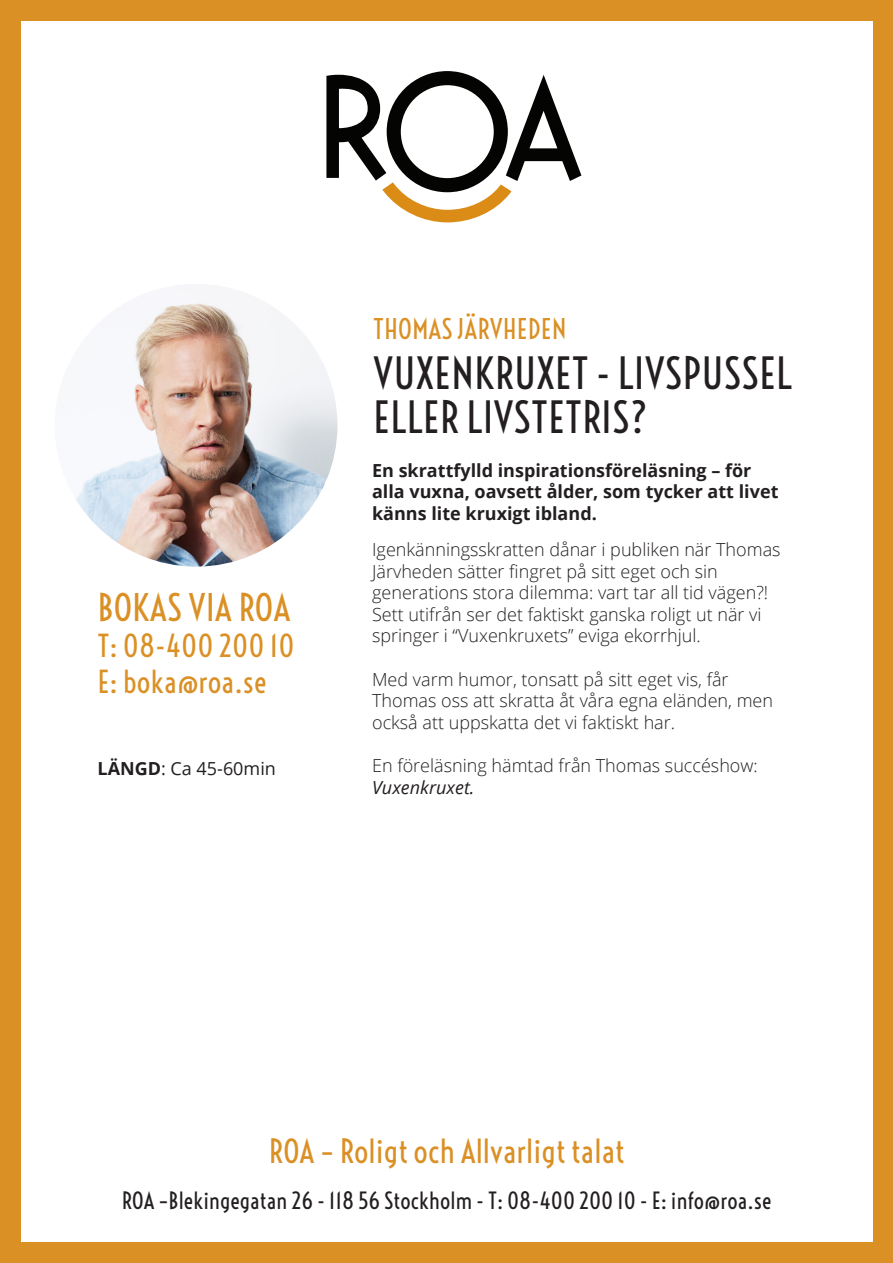
<style>
.page{position:relative;width:893px;height:1263px;background:#fff}
.page>*{position:absolute;margin:0;border:0;box-sizing:border-box;transform-origin:0 0}
.t1{font:42px "Voltaire";color:#231f20}
.t2{font:36px "Voltaire";color:#da9025}
.t3{font:31.5px "Voltaire";color:#da9025}
.t4{font:30px "Voltaire";color:#da9025}
.t5{font:27px "Voltaire";color:#da9025}
.t6{font:22.5px "Voltaire";color:#231f20}
.t7{font:300 18px/21.6px "Open Sans";color:#231f20}
.t8{font:700 18px/21.6px "Open Sans";color:#231f20}
.t9{font:18px "Open Sans";color:#231f20}
.s1{font-weight:700}
.s2{font-weight:400;font-style:italic}
</style>
<div class="page">
<img style="left:55px;top:284px;width:282px;height:283px;border-radius:141px">
<svg style="left:326px;top:71px;width:255px;height:151px"></svg>
<div style="left:0;top:0;width:893px;height:21px;background:#da9025"></div>
<div style="left:0;top:1242px;width:893px;height:21px;background:#da9025"></div>
<div style="left:0;top:17px;width:20px;height:1237px;background:#da9025"></div>
<div style="left:874px;top:17px;width:19px;height:1237px;background:#da9025"></div>
<p class="t5" style="left:373px;top:312px;width:195px">THOMAS JÄRVHEDEN</p>
<p class="t1" style="left:373px;top:348px;width:420px">VUXENKRUXET - LIVSPUSSEL</p>
<p class="t1" style="left:373px;top:391px;width:277px">ELLER LIVSTETRIS?</p>
<p class="t2" style="left:98px;top:586px;width:195px">BOKAS VIA ROA</p>
<p class="t4" style="left:98px;top:628px;width:199px">T: 08-400 200 10</p>
<p class="t4" style="left:98px;top:664px;width:171px">E: boka@roa.se</p>
<p class="t9" style="left:98px;top:756px;width:180px"><span class="s1">LÄNGD</span>: Ca 45-60min</p>
<p class="t8" style="left:372px;top:459px;width:408px">En skrattfylld inspirationsföreläsning – för alla vuxna, oavsett ålder, som tycker att livet känns lite kruxigt ibland.</p>
<p class="t7" style="left:372px;top:538px;width:410px">Igenkänningsskratten dånar i publiken när Thomas Järvheden sätter fingret på sitt eget och sin generations stora dilemma: vart tar all tid vägen?!<br>Sett utifrån ser det faktiskt ganska roligt ut när vi springer i “Vuxenkruxets” eviga ekorrhjul.</p>
<p class="t7" style="left:372px;top:668px;width:402px">Med varm humor, tonsatt på sitt eget vis, får<br>Thomas oss att skratta åt våra egna eländen, men också att uppskatta det vi faktiskt har.</p>
<p class="t7" style="left:372px;top:754px;width:387px">En föreläsning hämtad från Thomas succéshow:<br><span class="s2">Vuxenkruxet.</span></p>
<p class="t3" style="left:269px;top:1132px;width:357px">ROA – Roligt och Allvarligt talat</p>
<p class="t6" style="left:122px;top:1187px;width:651px">ROA –Blekingegatan 26 - 118 56 Stockholm - T: 08-400 200 10 - E: info@roa.se</p>
</div>
